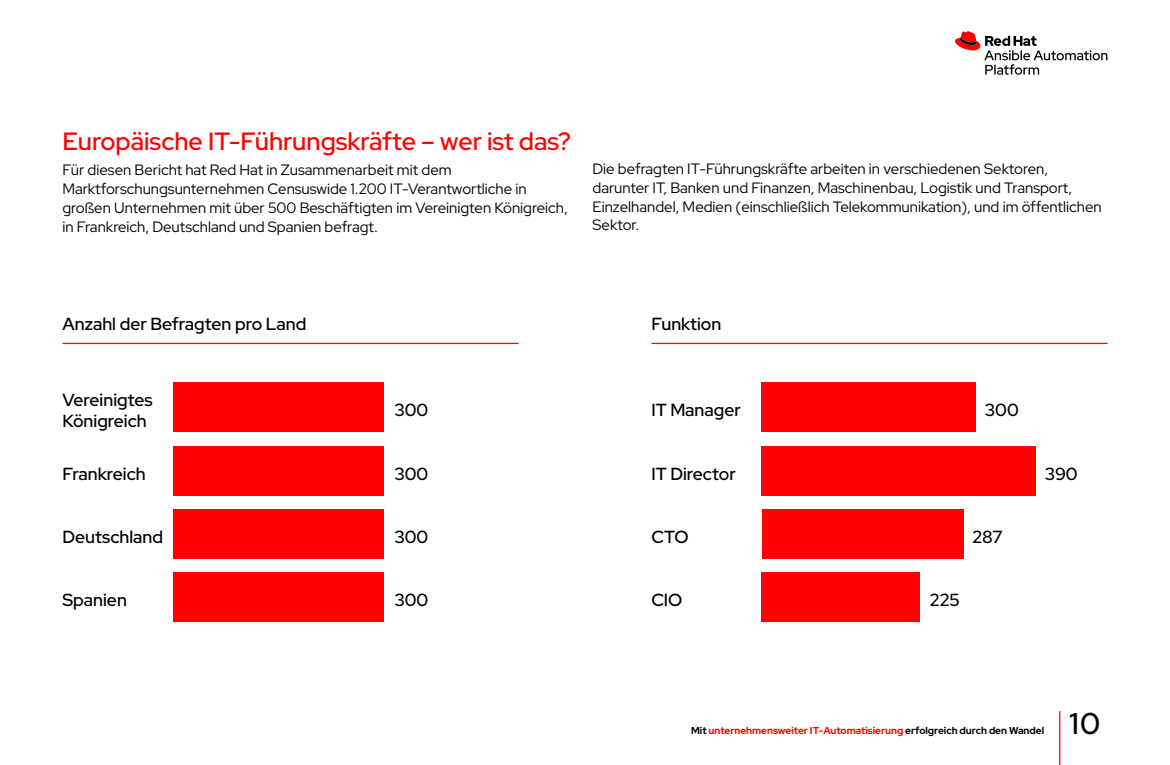
<style>
.page{position:relative;width:1170px;height:765px;background:#fff}
.page>*{position:absolute;margin:0;border:0;box-sizing:border-box;transform-origin:0 0}
.t1{font:500 30px "Red Hat Display";color:#000}
.t2{font:500 25px "Red Hat Display";color:#f00}
.t3{font:500 17.5px/21px "Red Hat Display";color:#000}
.t4{font:15px/18.8px "Red Hat Display";color:#000}
.t5{font:700 10px "Red Hat Display";color:#f00}
.s1{color:#000}
</style>
<div class="page">
<svg style="left:955px;top:31px;width:153px;height:44px"></svg>
<hr style="left:1059px;top:711px;width:1px;height:54px;background:#f00">
<hr style="left:62px;top:343px;width:457px;height:1px;background:#f00">
<div style="left:173px;top:382px;width:211px;height:50px;background:#f00"></div>
<div style="left:173px;top:446px;width:211px;height:50px;background:#f00"></div>
<div style="left:173px;top:509px;width:211px;height:50px;background:#f00"></div>
<div style="left:173px;top:572px;width:211px;height:50px;background:#f00"></div>
<hr style="left:651px;top:343px;width:457px;height:1px;background:#f00">
<div style="left:762px;top:382px;width:214px;height:50px;background:#f00"></div>
<div style="left:762px;top:446px;width:274px;height:50px;background:#f00"></div>
<div style="left:762px;top:509px;width:202px;height:50px;background:#f00"></div>
<div style="left:762px;top:572px;width:158px;height:50px;background:#f00"></div>
<h2 class="t2" style="left:62px;top:125px;width:510px">Europäische IT-Führungskräfte – wer ist das?</h2>
<p class="t4" style="left:62px;top:161px;width:507px">Für diesen Bericht hat Red Hat in Zusammenarbeit mit dem Marktforschungsunternehmen Censuswide 1.200 IT-Verantwortliche in großen Unternehmen mit über 500 Beschäftigten im Vereinigten Königreich, in Frankreich, Deutschland und Spanien befragt.</p>
<p class="t4" style="left:592px;top:159px;width:511px">Die befragten IT-Führungskräfte arbeiten in verschiedenen Sektoren, darunter IT, Banken und Finanzen, Maschinenbau, Logistik und Transport, Einzelhandel, Medien (einschließlich Telekommunikation), und im öffentlichen Sektor.</p>
<p class="t3" style="left:62px;top:313px;width:245px">Anzahl der Befragten pro Land</p>
<p class="t3" style="left:651px;top:313px;width:71px">Funktion</p>
<p class="t3" style="left:62px;top:389px;width:92px">Vereinigtes<br>Königreich</p>
<p class="t3" style="left:62px;top:463px;width:85px">Frankreich</p>
<p class="t3" style="left:395px;top:400px;width:35px">300</p>
<p class="t3" style="left:395px;top:463px;width:35px">300</p>
<p class="t3" style="left:651px;top:400px;width:91px">IT Manager</p>
<p class="t3" style="left:651px;top:463px;width:86px">IT Director</p>
<p class="t3" style="left:985px;top:400px;width:35px">300</p>
<p class="t3" style="left:1045px;top:463px;width:34px">390</p>
<p class="t3" style="left:62px;top:526px;width:102px">Deutschland</p>
<p class="t3" style="left:395px;top:526px;width:35px">300</p>
<p class="t3" style="left:651px;top:526px;width:39px">CTO</p>
<p class="t3" style="left:972px;top:526px;width:32px">287</p>
<p class="t3" style="left:62px;top:590px;width:66px">Spanien</p>
<p class="t3" style="left:395px;top:590px;width:35px">300</p>
<p class="t3" style="left:651px;top:590px;width:33px">CIO</p>
<p class="t3" style="left:930px;top:590px;width:31px">225</p>
<p class="t5" style="left:691px;top:724px;width:355px"><span class="s1">Mit</span> unternehmensweiter IT-Automatisierung <span class="s1">erfolgreich durch den Wandel</span></p>
<h1 class="t1" style="left:1069px;top:704px;width:32px">10</h1>
</div>
